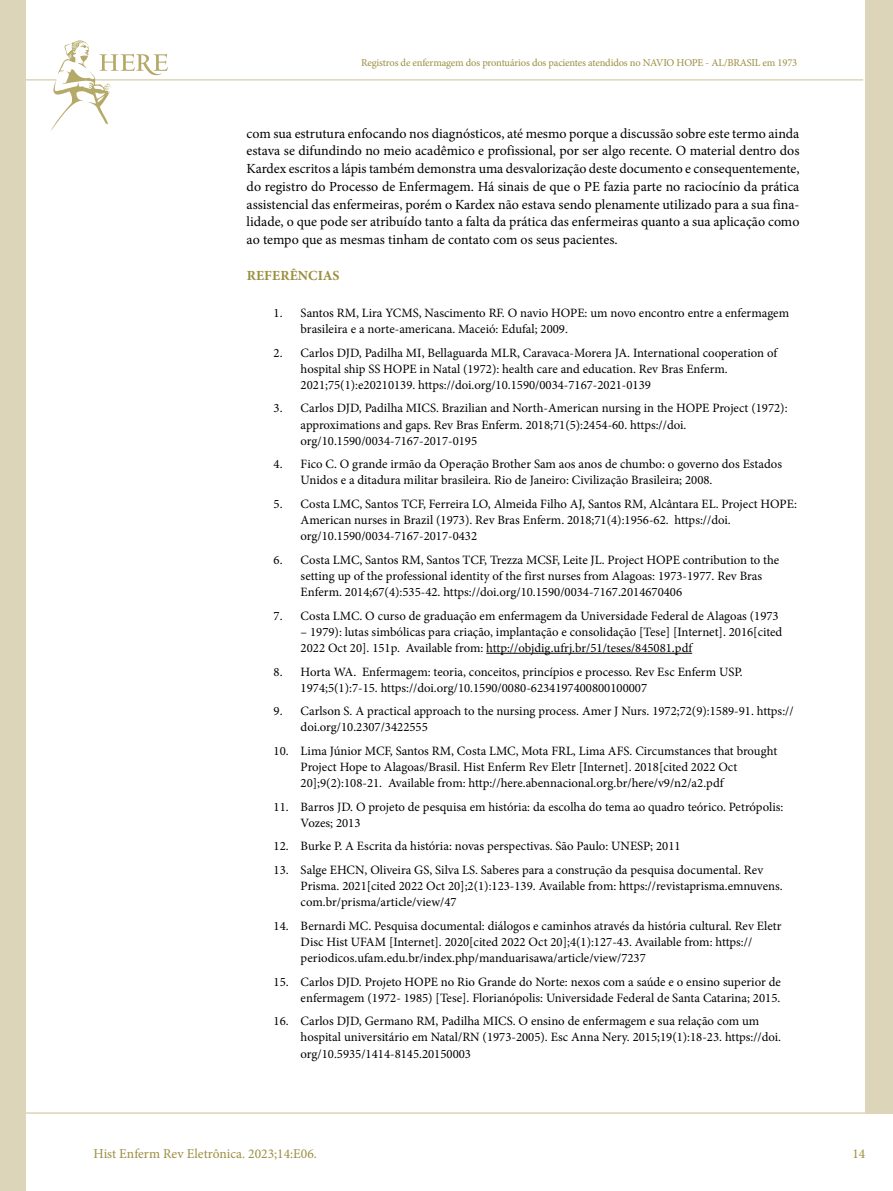
<style>
.page{position:relative;width:893px;height:1191px;background:#fff}
.page>*{position:absolute;margin:0;border:0;box-sizing:border-box;transform-origin:0 0}
.t1{font:13.95px/17.7px "Minion Pro";color:#000;text-align:justify}
.t2{font:700 13.95px "Minion Pro";letter-spacing:.01em;color:#9b8e3f}
.t3{font:13.5px "Minion Pro";color:#9b8e3f}
.t4{font:12.75px/16.2px "Minion Pro";color:#000}
.t5{font:10.5px "Minion Pro";letter-spacing:-.015em;color:#9b8e3f}
</style>
<div class="page">
<hr style="left:0;top:1112px;width:893px;height:1px;background:#dcd5b9">
<hr style="left:0;top:79px;width:863px;height:2px;background:#dcd5b9">
<div style="left:865px;top:0;width:28px;height:1113px;background:#dcd5b9"></div>
<div style="left:0;top:0;width:26px;height:1191px;background:#dcd5b9"></div>
<svg style="left:50px;top:40px;width:118px;height:91px"></svg>
<hr style="left:486px;top:653px;width:206px;height:1px;background:#000">
<p class="t5" style="left:361px;top:56px;width:438px">Registros de enfermagem dos prontuários dos pacientes atendidos no NAVIO HOPE - AL/BRASIL em 1973</p>
<p class="t1" style="left:247px;top:124px;width:554px">com sua estrutura enfocando nos diagnósticos, até mesmo porque a discussão sobre este termo ainda estava se difundindo no meio acadêmico e profissional, por ser algo recente. O material dentro dos Kardex escritos a lápis também demonstra uma desvalorização deste documento e consequentemente, do registro do Processo de Enfermagem. Há sinais de que o PE fazia parte no raciocínio da prática assistencial das enfermeiras, porém o Kardex não estava sendo plenamente utilizado para a sua fina&shy;lidade, o que pode ser atribuído tanto a falta da prática das enfermeiras quanto a sua aplicação como ao tempo que as mesmas tinham de contato com os seus pacientes.</p>
<p class="t2" style="left:247px;top:265px;width:94px">REFERÊNCIAS</p>
<p class="t4" style="left:301px;top:305px;width:490px;text-indent:-27px">1. Santos RM, Lira YCMS, Nascimento RF. O navio HOPE: um novo encontro entre a enfermagem brasileira e a norte-americana. Maceió: Edufal; 2009.</p>
<p class="t4" style="left:301px;top:344px;width:478px;text-indent:-27px">2. Carlos DJD, Padilha MI, Bellaguarda MLR, Caravaca-Morera JA. International cooperation of hospital ship SS HOPE in Natal (1972): health care and education. Rev Bras Enferm.<br>2021;75(1):e20210139. https://doi.org/10.1590/0034-7167-2021-0139</p>
<p class="t4" style="left:301px;top:400px;width:488px;text-indent:-27px">3. Carlos DJD, Padilha MICS. Brazilian and North-American nursing in the HOPE Project (1972): approximations and gaps. Rev Bras Enferm. 2018;71(5):2454-60. https://doi. org/10.1590/0034-7167-2017-0195</p>
<p class="t4" style="left:301px;top:456px;width:483px;text-indent:-27px">4. Fico C. O grande irmão da Operação Brother Sam aos anos de chumbo: o governo dos Estados<br>Unidos e a ditadura militar brasileira. Rio de Janeiro: Civilização Brasileira; 2008.</p>
<p class="t4" style="left:301px;top:496px;width:498px;text-indent:-27px">5. Costa LMC, Santos TCF, Ferreira LO, Almeida Filho AJ, Santos RM, Alcântara EL. Project HOPE:<br>American nurses in Brazil (1973). Rev Bras Enferm. 2018;71(4):1956-62. https://doi. org/10.1590/0034-7167-2017-0432</p>
<p class="t4" style="left:301px;top:551px;width:480px;text-indent:-27px">6. Costa LMC, Santos RM, Santos TCF, Trezza MCSF, Leite JL. Project HOPE contribution to the setting up of the professional identity of the first nurses from Alagoas: 1973-1977. Rev Bras<br>Enferm. 2014;67(4):535-42. https://doi.org/10.1590/0034-7167.2014670406</p>
<p class="t4" style="left:274px;top:607px;width:507px">7. Costa LMC. O curso de graduação em enfermagem da Universidade Federal de Alagoas (1973</p>
<p class="t4" style="left:301px;top:624px;width:483px">– 1979): lutas simbólicas para criação, implantação e consolidação [Tese] [Internet]. 2016[cited<br>2022 Oct 20]. 151p. Available from: http://objdig.ufrj.br/51/teses/845081.pdf</p>
<p class="t4" style="left:301px;top:663px;width:444px;text-indent:-27px">8. Horta WA. Enfermagem: teoria, conceitos, princípios e processo. Rev Esc Enferm USP.<br>1974;5(1):7-15. https://doi.org/10.1590/0080-6234197400800100007</p>
<p class="t4" style="left:301px;top:703px;width:494px;text-indent:-27px">9. Carlson S. A practical approach to the nursing process. Amer J Nurs. 1972;72(9):1589-91. https:// doi.org/10.2307/3422555</p>
<p class="t4" style="left:301px;top:742px;width:478px;text-indent:-27px">10. Lima Júnior MCF, Santos RM, Costa LMC, Mota FRL, Lima AFS. Circumstances that brought<br>Project Hope to Alagoas/Brasil. Hist Enferm Rev Eletr [Internet]. 2018[cited 2022 Oct<br>20];9(2):108-21. Available from: http://here.abennacional.org.br/here/v9/n2/a2.pdf</p>
<p class="t4" style="left:301px;top:798px;width:484px;text-indent:-27px">11. Barros JD. O projeto de pesquisa em história: da escolha do tema ao quadro teórico. Petrópolis:<br>Vozes; 2013</p>
<p class="t4" style="left:274px;top:838px;width:408px">12. Burke P. A Escrita da história: novas perspectivas. São Paulo: UNESP; 2011</p>
<p class="t4" style="left:301px;top:861px;width:483px;text-indent:-27px">13. Salge EHCN, Oliveira GS, Silva LS. Saberes para a construção da pesquisa documental. Rev<br>Prisma. 2021[cited 2022 Oct 20];2(1):123-139. Available from: https://revistaprisma.emnuvens. com.br/prisma/article/view/47</p>
<p class="t4" style="left:301px;top:917px;width:482px;text-indent:-27px">14. Bernardi MC. Pesquisa documental: diálogos e caminhos através da história cultural. Rev Eletr<br>Disc Hist UFAM [Internet]. 2020[cited 2022 Oct 20];4(1):127-43. Available from: https:// periodicos.ufam.edu.br/index.php/manduarisawa/article/view/7237</p>
<p class="t4" style="left:274px;top:973px;width:509px;text-align:right">15. Carlos DJD. Projeto HOPE no Rio Grande do Norte: nexos com a saúde e o ensino superior de enfermagem (1972- 1985) [Tese]. Florianópolis: Universidade Federal de Santa Catarina; 2015.</p>
<p class="t4" style="left:301px;top:1013px;width:482px;text-indent:-27px">16. Carlos DJD, Germano RM, Padilha MICS. O ensino de enfermagem e sua relação com um hospital universitário em Natal/RN (1973-2005). Esc Anna Nery. 2015;19(1):18-23. https://doi. org/10.5935/1414-8145.20150003</p>
<p class="t3" style="left:94px;top:1144px;width:225px">Hist Enferm Rev Eletrônica. 2023;14:E06.</p>
<p class="t3" style="left:852px;top:1144px;width:14px">14</p>
</div>
